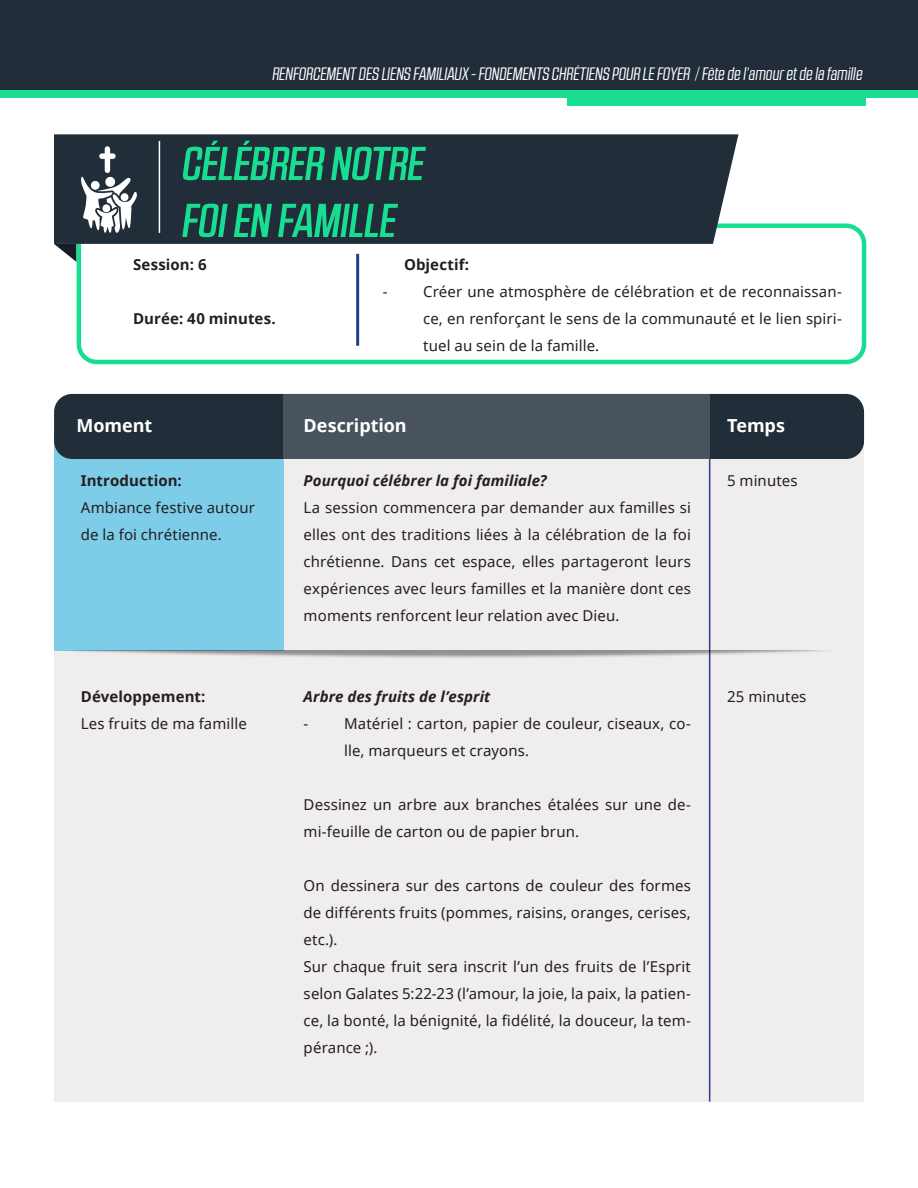
<style>
.page{position:relative;width:918px;height:1188px;background:#fff}
.page>*{position:absolute;margin:0;border:0;box-sizing:border-box;transform-origin:0 0}
.t1{font:italic 18px "RB No 2.1 a";color:#fff}
.titulo_tabla{font:700 18px "Noto Sans";letter-spacing:-.005em;color:#fff}
.Estilo_de_párrafo_1_-_sin_sangria{font:15px/27px "Noto Sans";letter-spacing:.005em;color:#231f20;text-align:justify}
.tab{font:15px/27px "Noto Sans";letter-spacing:.005em;color:#231f20;text-align:justify}
.cursiva{font:italic 700 15px "Noto Sans";letter-spacing:.01em;color:#231f20}
.Estilo_de_párrafo_1{font:700 15px "Noto Sans";letter-spacing:.005em;color:#231f20}
.negrita{font:700 15px "Noto Sans";letter-spacing:.005em;color:#231f20}
</style>
<div class="page">
<div style="left:0;top:0;width:918px;height:90px;background:#212e3a"></div>
<div style="left:0;top:90px;width:918px;height:8px;background:#17de91"></div>
<div style="left:568px;top:98px;width:298px;height:8px;background:#17de91"></div>
<div style="left:54px;top:432px;width:810px;height:670px;background:#f0eded"></div>
<div style="left:54px;top:432px;width:229px;height:219px;background:#7dcce8"></div>
<div style="left:54px;top:394px;width:810px;height:65px;background:#212e3a;border-radius:18px"></div>
<div style="left:283px;top:394px;width:427px;height:65px;background:#49535d"></div>
<div style="left:77px;top:224px;width:789px;height:140px;border:4px solid #17de91;border-radius:18px"></div>
<hr style="left:356px;top:254px;width:3px;height:92px;background:#253f8e">
<div style="left:54px;top:134px;width:684px;height:110px;background:#212e3a"></div>
<svg style="left:54px;top:244px;width:22px;height:18px"></svg>
<hr style="left:159px;top:141px;width:1px;height:92px;background:#fff">
<hr style="left:709px;top:459px;width:1px;height:643px;background:#253f8e">
<svg style="left:80px;top:146px;width:58px;height:87px"></svg>
<svg style="left:183px;top:141px;width:142px;height:39px;background:#1c7a5f"></svg>
<svg style="left:331px;top:147px;width:95px;height:33px;background:#1b8665"></svg>
<svg style="left:182px;top:204px;width:46px;height:33px;background:#1c8263"></svg>
<svg style="left:234px;top:204px;width:38px;height:33px"></svg>
<svg style="left:278px;top:204px;width:120px;height:33px;background:#1c8263"></svg>
<p class="t1" style="left:272px;top:64px;width:592px">RENFORCEMENT DES LIENS FAMILIAUX - FONDEMENTS CHRÉTIENS POUR LE FOYER / Fête de l’amour et de la famille</p>
<p class="Estilo_de_párrafo_1" style="left:133px;top:254px;width:75px">Session: 6</p>
<p class="Estilo_de_párrafo_1" style="left:133px;top:308px;width:144px">Durée: 40 minutes.</p>
<p class="Estilo_de_párrafo_1" style="left:404px;top:254px;width:67px">Objectif:</p>
<p class="tab" style="left:423px;top:277px;width:420px;text-indent:-41px">- Créer une atmosphère de célébration et de reconnaissan&shy;ce, en renforçant le sens de la communauté et le lien spiri&shy;tuel au sein de la famille.</p>
<p class="titulo_tabla" style="left:77px;top:413px;width:77px">Moment</p>
<p class="titulo_tabla" style="left:304px;top:413px;width:105px">Description</p>
<p class="titulo_tabla" style="left:727px;top:413px;width:59px">Temps</p>
<p class="Estilo_de_párrafo_1_-_sin_sangria" style="left:727px;top:466px;width:72px">5 minutes</p>
<p class="cursiva" style="left:304px;top:470px;width:245px">Pourquoi célébrer la foi familiale?</p>
<p class="Estilo_de_párrafo_1_-_sin_sangria" style="left:304px;top:493px;width:389px">La session commencera par demander aux familles si elles ont des traditions liées à la célébration de la foi chrétienne. Dans cet espace, elles partageront leurs expériences avec leurs familles et la manière dont ces moments renforcent leur relation avec Dieu.</p>
<p class="negrita" style="left:81px;top:470px;width:103px">Introduction:</p>
<p class="Estilo_de_párrafo_1_-_sin_sangria" style="left:81px;top:493px;width:176px">Ambiance festive autour</p>
<p class="Estilo_de_párrafo_1_-_sin_sangria" style="left:81px;top:520px;width:142px">de la foi chrétienne.</p>
<p class="negrita" style="left:81px;top:686px;width:126px">Développement:</p>
<p class="Estilo_de_párrafo_1_-_sin_sangria" style="left:81px;top:709px;width:167px">Les fruits de ma famille</p>
<p class="cursiva" style="left:304px;top:686px;width:188px">Arbre des fruits de l’esprit</p>
<p class="tab" style="left:344px;top:709px;width:348px;text-indent:-40px">- Matériel : carton, papier de couleur, ciseaux, co&shy;lle, marqueurs et crayons.</p>
<p class="Estilo_de_párrafo_1_-_sin_sangria" style="left:304px;top:790px;width:389px">Dessinez un arbre aux branches étalées sur une de&shy;mi-feuille de carton ou de papier brun.</p>
<p class="Estilo_de_párrafo_1_-_sin_sangria" style="left:304px;top:871px;width:389px">On dessinera sur des cartons de couleur des formes de différents fruits (pommes, raisins, oranges, cerises, etc.).</p>
<p class="Estilo_de_párrafo_1_-_sin_sangria" style="left:304px;top:952px;width:389px">Sur chaque fruit sera inscrit l’un des fruits de l’Esprit selon Galates 5:22-23 (l’amour, la joie, la paix, la patien&shy;ce, la bonté, la bénignité, la fidélité, la douceur, la tem&shy;pérance ;).</p>
<p class="Estilo_de_párrafo_1_-_sin_sangria" style="left:727px;top:682px;width:81px">25 minutes</p>
</div>
